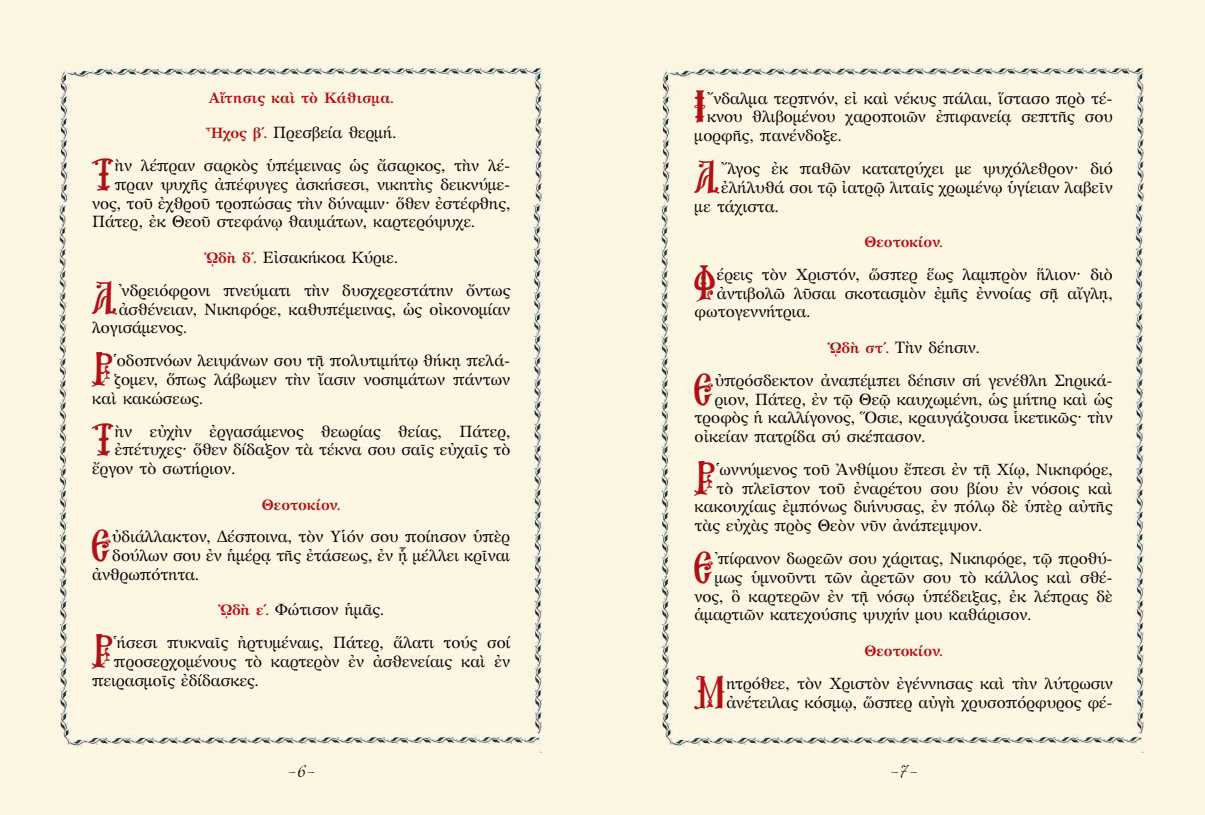
<style>
.page{position:relative;width:1205px;height:815px;background:#fff}
.page>*{position:absolute;margin:0;border:0;box-sizing:border-box;transform-origin:0 0}
.t1{font:43.12px "Mg Agia Sofia UC Normal";color:#af1116}
.t2{font:17.5px "CF Vivace";color:#000}
.t3{font:16.25px/18.8px "GFS Artemisia";color:#000}
.t4{font:700 15px "GFS Artemisia";color:#af1116}
.s1{font-weight:700;font-size:15px;color:#af1116}
</style>
<div class="page">
<div style="left:56px;top:63px;width:490px;height:689px;background:#fcf6e2"></div>
<div style="left:659px;top:63px;width:489px;height:689px;background:#fcf6e2"></div>
<p class="t4" style="left:208px;top:85px;width:187px">Αἴτησις καὶ τὸ Κάθισμα.</p>
<p class="t3" style="left:206px;top:123px;width:192px"><span class="s1">Ἦχος β΄.</span> Πρεσβεία θερμή.</p>
<h1 class="t1" style="left:92px;top:155px;width:24px">Τ</h1>
<p class="t3" style="left:115px;top:155px;width:397px">ὴν λέπραν σαρκὸς ὑπέμεινας ὡς ἄσαρκος, τὴν λέ-</p>
<p class="t3" style="left:115px;top:174px;width:397px">πραν ψυχῆς ἀπέφυγες ἀσκήσεσι, νικητὴς δεικνύμε-</p>
<p class="t3" style="left:92px;top:193px;width:420px">νος, τοῦ ἐχθροῦ τροπώσας τὴν δύναμιν· ὅθεν ἐστέφθης,</p>
<p class="t3" style="left:92px;top:212px;width:384px">Πάτερ, ἐκ Θεοῦ στεφάνῳ θαυμάτων, καρτερόψυχε.</p>
<p class="t3" style="left:204px;top:247px;width:195px"><span class="s1">ᾨδὴ δ΄.</span> Εἰσακήκοα Κύριε.</p>
<h1 class="t1" style="left:92px;top:280px;width:28px">Α</h1>
<p class="t3" style="left:119px;top:280px;width:393px">᾿νδρειόφρονι πνεύματι τὴν δυσχερεστάτην ὄντως</p>
<p class="t3" style="left:119px;top:299px;width:393px">ἀσθένειαν, Νικηφόρε, καθυπέμεινας, ὡς οἰκονομίαν</p>
<p class="t3" style="left:92px;top:318px;width:96px">λογισάμενος.</p>
<h1 class="t1" style="left:92px;top:350px;width:23px">Ρ</h1>
<p class="t3" style="left:114px;top:350px;width:398px">῾οδοπνόων λειψάνων σου τῇ πολυτιμήτῳ θήκῃ πελά-</p>
<p class="t3" style="left:114px;top:369px;width:398px">ζομεν, ὅπως λάβωμεν τὴν ἴασιν νοσημάτων πάντων</p>
<p class="t3" style="left:92px;top:388px;width:112px">καὶ κακώσεως.</p>
<h1 class="t1" style="left:92px;top:421px;width:24px">Τ</h1>
<p class="t3" style="left:115px;top:421px;width:397px">ὴν εὐχὴν ἐργασάμενος θεωρίας θείας, Πάτερ,</p>
<p class="t3" style="left:115px;top:440px;width:397px">ἐπέτυχες· ὅθεν δίδαξον τὰ τέκνα σου σαῖς εὐχαῖς τὸ</p>
<p class="t3" style="left:92px;top:458px;width:145px">ἔργον τὸ σωτήριον.</p>
<p class="t4" style="left:262px;top:492px;width:80px">Θεοτοκίον.</p>
<h1 class="t1" style="left:92px;top:527px;width:22px">Ε</h1>
<p class="t3" style="left:112px;top:527px;width:399px">ὐδιάλλακτον, Δέσποινα, τὸν Υἱόν σου ποίησον ὑπὲρ</p>
<p class="t3" style="left:112px;top:545px;width:399px">δούλων σου ἐν ἡμέρᾳ τῆς ἐτάσεως, ἐν ᾗ μέλλει κρῖναι</p>
<p class="t3" style="left:92px;top:564px;width:108px">ἀνθρωπότητα.</p>
<p class="t3" style="left:218px;top:600px;width:167px"><span class="s1">ᾨδὴ ε΄.</span> Φώτισον ἡμᾶς.</p>
<h1 class="t1" style="left:92px;top:633px;width:23px">Ρ</h1>
<p class="t3" style="left:114px;top:633px;width:398px">῾ήσεσι πυκναῖς ἠρτυμέναις, Πάτερ, ἅλατι τούς σοί</p>
<p class="t3" style="left:114px;top:651px;width:398px">προσερχομένους τὸ καρτερὸν ἐν ἀσθενείαις καὶ ἐν</p>
<p class="t3" style="left:92px;top:670px;width:168px">πειρασμοῖς ἐδίδασκες.</p>
<h1 class="t1" style="left:694px;top:88px;width:14px">Ι</h1>
<p class="t3" style="left:707px;top:88px;width:407px">῎νδαλμα τερπνόν, εἰ καὶ νέκυς πάλαι, ἵστασο πρὸ τέ-</p>
<p class="t3" style="left:707px;top:107px;width:407px">κνου θλιβομένου χαροποιῶν ἐπιφανείᾳ σεπτῆς σου</p>
<p class="t3" style="left:694px;top:125px;width:148px">μορφῆς, πανένδοξε.</p>
<h1 class="t1" style="left:694px;top:158px;width:28px">Α</h1>
<p class="t3" style="left:721px;top:158px;width:393px">῎λγος ἐκ παθῶν κατατρύχει με ψυχόλεθρον· διό</p>
<p class="t3" style="left:721px;top:177px;width:393px">ἐλήλυθά σοι τῷ ἰατρῷ λιταῖς χρωμένῳ ὑγίειαν λαβεῖν</p>
<p class="t3" style="left:694px;top:196px;width:86px">με τάχιστα.</p>
<p class="t4" style="left:864px;top:229px;width:80px">Θεοτοκίον.</p>
<h1 class="t1" style="left:694px;top:264px;width:24px">Φ</h1>
<p class="t3" style="left:717px;top:264px;width:397px">έρεις τὸν Χριστόν, ὥσπερ ἕως λαμπρὸν ἥλιον· διὸ</p>
<p class="t3" style="left:717px;top:283px;width:397px">ἀντιβολῶ λῦσαι σκοτασμὸν ἐμῆς ἐννοίας σῇ αἴγλῃ,</p>
<p class="t3" style="left:694px;top:302px;width:117px">φωτογεννήτρια.</p>
<p class="t3" style="left:828px;top:337px;width:153px"><span class="s1">ᾨδὴ στ΄.</span> Τὴν δέησιν.</p>
<h1 class="t1" style="left:694px;top:370px;width:22px">Ε</h1>
<p class="t3" style="left:715px;top:370px;width:399px">ὐπρόσδεκτον ἀναπέμπει δέησιν σή γενέθλη Σηρικά-</p>
<p class="t3" style="left:715px;top:389px;width:399px">ριον, Πάτερ, ἐν τῷ Θεῷ καυχωμένη, ὡς μήτηρ καὶ ὡς</p>
<p class="t3" style="left:694px;top:408px;width:420px">τροφὸς ἡ καλλίγονος, Ὅσιε, κραυγάζουσα ἱκετικῶς· τὴν</p>
<p class="t3" style="left:694px;top:426px;width:232px">οἰκείαν πατρίδα σύ σκέπασον.</p>
<h1 class="t1" style="left:694px;top:459px;width:23px">Ρ</h1>
<p class="t3" style="left:716px;top:459px;width:398px">῾ωννύμενος τοῦ Ἀνθίμου ἔπεσι ἐν τῇ Χίῳ, Νικηφόρε,</p>
<p class="t3" style="left:716px;top:478px;width:398px">τὸ πλεῖστον τοῦ ἐναρέτου σου βίου ἐν νόσοις καὶ</p>
<p class="t3" style="left:694px;top:497px;width:420px">κακουχίαις ἐμπόνως διήνυσας, ἐν πόλῳ δὲ ὑπὲρ αὐτῆς</p>
<p class="t3" style="left:694px;top:516px;width:289px">τὰς εὐχὰς πρὸς Θεὸν νῦν ἀνάπεμψον.</p>
<h1 class="t1" style="left:694px;top:548px;width:22px">Ε</h1>
<p class="t3" style="left:715px;top:548px;width:400px">᾿πίφανον δωρεῶν σου χάριτας, Νικηφόρε, τῷ προθύ-</p>
<p class="t3" style="left:715px;top:567px;width:399px">μως ὑμνοῦντι τῶν ἀρετῶν σου τὸ κάλλος καὶ σθέ-</p>
<p class="t3" style="left:694px;top:586px;width:420px">νος, ὃ καρτερῶν ἐν τῇ νόσῳ ὑπέδειξας, ἐκ λέπρας δὲ</p>
<p class="t3" style="left:694px;top:605px;width:338px">ἁμαρτιῶν κατεχούσης ψυχήν μου καθάρισον.</p>
<p class="t4" style="left:864px;top:638px;width:80px">Θεοτοκίον.</p>
<h1 class="t1" style="left:694px;top:673px;width:33px">Μ</h1>
<p class="t3" style="left:726px;top:673px;width:388px">ητρόθεε, τὸν Χριστὸν ἐγέννησας καὶ τὴν λύτρωσιν ἀνέτειλας κόσμῳ, ὥσπερ αὐγὴ χρυσοπόρφυρος φέ-</p>
<p class="t2" style="left:288px;top:761px;width:28px">-6-</p>
<p class="t2" style="left:891px;top:761px;width:28px">-7-</p>
</div>
